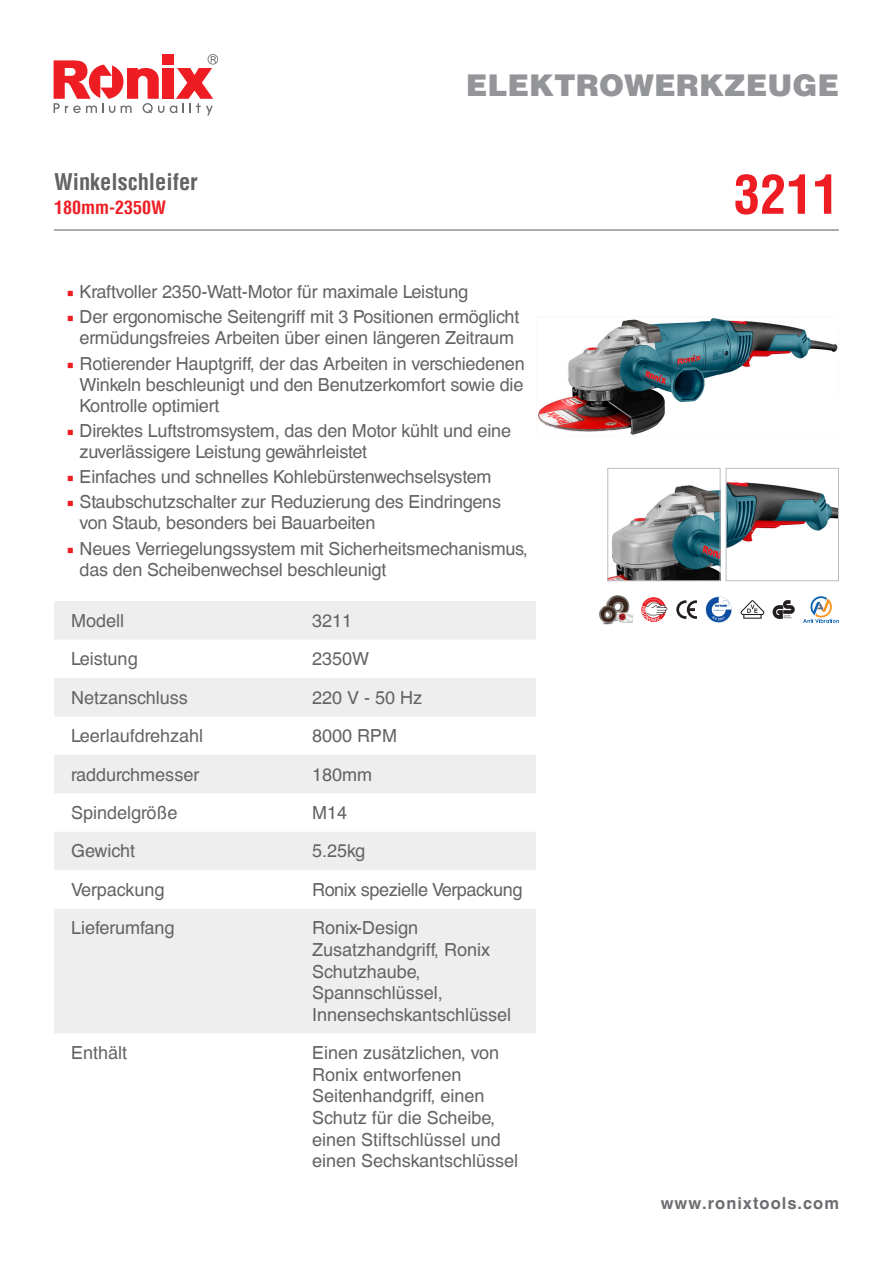
<style>
.page{position:relative;width:893px;height:1263px;background:#fff}
.page>*{position:absolute;margin:0;border:0;box-sizing:border-box;transform-origin:0 0}
.t1{font:700 condensed 52.5px "Helvetica LT";color:#ee1d23}
.t2{font:900 30px "Helvetica LT";color:#939598}
.t3{font:700 condensed 22.5px "Helvetica LT";color:#636366}
.t4{font:18px/21px "Helvetica CE";letter-spacing:-.01em;color:#636366}
.t5{font:700 condensed 18px "Helvetica LT";color:#ee1d23}
.t6{font:700 16.5px "Helvetica CE";letter-spacing:.06em;color:#6c6d70}
.s1{font-family:"Minion Pro";color:#ee1d23}
</style>
<div class="page">
<svg style="left:170px;top:54px;width:48px;height:61px"></svg>
<div style="left:162px;top:68px;width:11px;height:31px;background:#ee1d23"></div>
<svg style="left:54px;top:60px;width:110px;height:53px"></svg>
<div style="left:162px;top:54px;width:11px;height:11px;background:#ee1d23"></div>
<svg style="left:54px;top:601px;width:482px;height:432px;fill:#eeeeef"></svg>
<hr style="left:54px;top:229px;width:785px;height:2px;background:#6c6d70">
<img style="left:538px;top:318px;width:301px;height:117px">
<img style="left:609px;top:485px;width:110px;height:94px">
<div style="left:607px;top:468px;width:114px;height:113px;border:1px solid #bcbdc0"></div>
<img style="left:728px;top:482px;width:109px;height:66px">
<div style="left:726px;top:468px;width:113px;height:113px;border:1px solid #bcbdc0"></div>
<svg style="left:706px;top:597px;width:26px;height:26px"></svg>
<svg style="left:641px;top:597px;width:27px;height:25px"></svg>
<svg style="left:676px;top:600px;width:21px;height:19px"></svg>
<svg style="left:773px;top:600px;width:22px;height:19px"></svg>
<svg style="left:803px;top:596px;width:36px;height:27px"></svg>
<svg style="left:741px;top:600px;width:23px;height:19px"></svg>
<img style="left:599px;top:595px;width:34px;height:30px">
<p class="t3" style="left:54px;top:167px;width:145px">Winkelschleifer</p>
<p class="t5" style="left:54px;top:196px;width:113px">180mm-2350W</p>
<h2 class="t2" style="left:466px;top:65px;width:375px">ELEKTROWERKZEUGE</h2>
<p class="t1" style="left:734px;top:162px;width:107px">3211</p>
<p class="t4" style="left:67px;top:281px;width:403px"><span class="s1">■</span> Kraftvoller 2350-Watt-Motor für maximale Leistung</p>
<p class="t4" style="left:67px;top:307px;width:454px;text-align:center"><span class="s1">■</span> Der ergonomische Seitengriff mit 3 Positionen ermöglicht ermüdungsfreies Arbeiten über einen längeren Zeitraum</p>
<p class="t4" style="left:80px;top:353px;width:447px;text-align:justify;text-indent:-13px"><span class="s1">■</span> Rotierender Hauptgriff, der das Arbeiten in verschiedenen Winkeln beschleunigt und den Benutzerkomfort sowie die Kontrolle optimiert</p>
<p class="t4" style="left:80px;top:420px;width:433px;text-indent:-13px"><span class="s1">■</span> Direktes Luftstromsystem, das den Motor kühlt und eine zuverlässigere Leistung gewährleistet</p>
<p class="t4" style="left:67px;top:466px;width:426px"><span class="s1">■</span> Einfaches und schnelles Kohlebürstenwechselsystem</p>
<p class="t4" style="left:80px;top:492px;width:423px;text-indent:-13px"><span class="s1">■</span> Staubschutzschalter zur Reduzierung des Eindringens von Staub, besonders bei Bauarbeiten</p>
<p class="t4" style="left:80px;top:538px;width:450px;text-indent:-13px"><span class="s1">■</span> Neues Verriegelungssystem mit Sicherheitsmechanismus, das den Scheibenwechsel beschleunigt</p>
<p class="t4" style="left:71px;top:610px;width:55px">Modell</p>
<p class="t4" style="left:312px;top:610px;width:42px">3211</p>
<p class="t4" style="left:71px;top:649px;width:68px">Leistung</p>
<p class="t4" style="left:312px;top:649px;width:59px">2350W</p>
<p class="t4" style="left:71px;top:687px;width:118px">Netzanschluss</p>
<p class="t4" style="left:312px;top:687px;width:112px">220 V - 50 Hz</p>
<p class="t4" style="left:71px;top:725px;width:134px">Leerlaufdrehzahl</p>
<p class="t4" style="left:312px;top:725px;width:87px">8000 RPM</p>
<p class="t4" style="left:71px;top:764px;width:130px">raddurchmesser</p>
<p class="t4" style="left:312px;top:764px;width:62px">180mm</p>
<p class="t4" style="left:71px;top:802px;width:108px">Spindelgröße</p>
<p class="t4" style="left:312px;top:802px;width:37px">M14</p>
<p class="t4" style="left:71px;top:841px;width:66px">Gewicht</p>
<p class="t4" style="left:312px;top:841px;width:55px">5.25kg</p>
<p class="t4" style="left:71px;top:879px;width:95px">Verpackung</p>
<p class="t4" style="left:312px;top:879px;width:212px">Ronix spezielle Verpackung</p>
<p class="t4" style="left:71px;top:918px;width:105px">Lieferumfang</p>
<p class="t4" style="left:312px;top:918px;width:108px">Ronix-Design</p>
<p class="t4" style="left:312px;top:939px;width:179px;line-height:21.6px">Zusatzhandgriff, Ronix<br>Schutzhaube,</p>
<p class="t4" style="left:312px;top:982px;width:132px">Spannschlüssel,</p>
<p class="t4" style="left:312px;top:1004px;width:201px">Innensechskantschlüssel</p>
<p class="t4" style="left:71px;top:1042px;width:58px">Enthält</p>
<p class="t4" style="left:312px;top:1042px;width:189px;line-height:21.6px">Einen zusätzlichen, von<br>Ronix entworfenen</p>
<p class="t4" style="left:312px;top:1085px;width:208px;line-height:21.6px">Seitenhandgriff, einen<br>Schutz für die Scheibe, einen Stiftschlüssel und einen Sechskantschlüssel</p>
<p class="t6" style="left:661px;top:1193px;width:180px">www.ronixtools.com</p>
</div>
